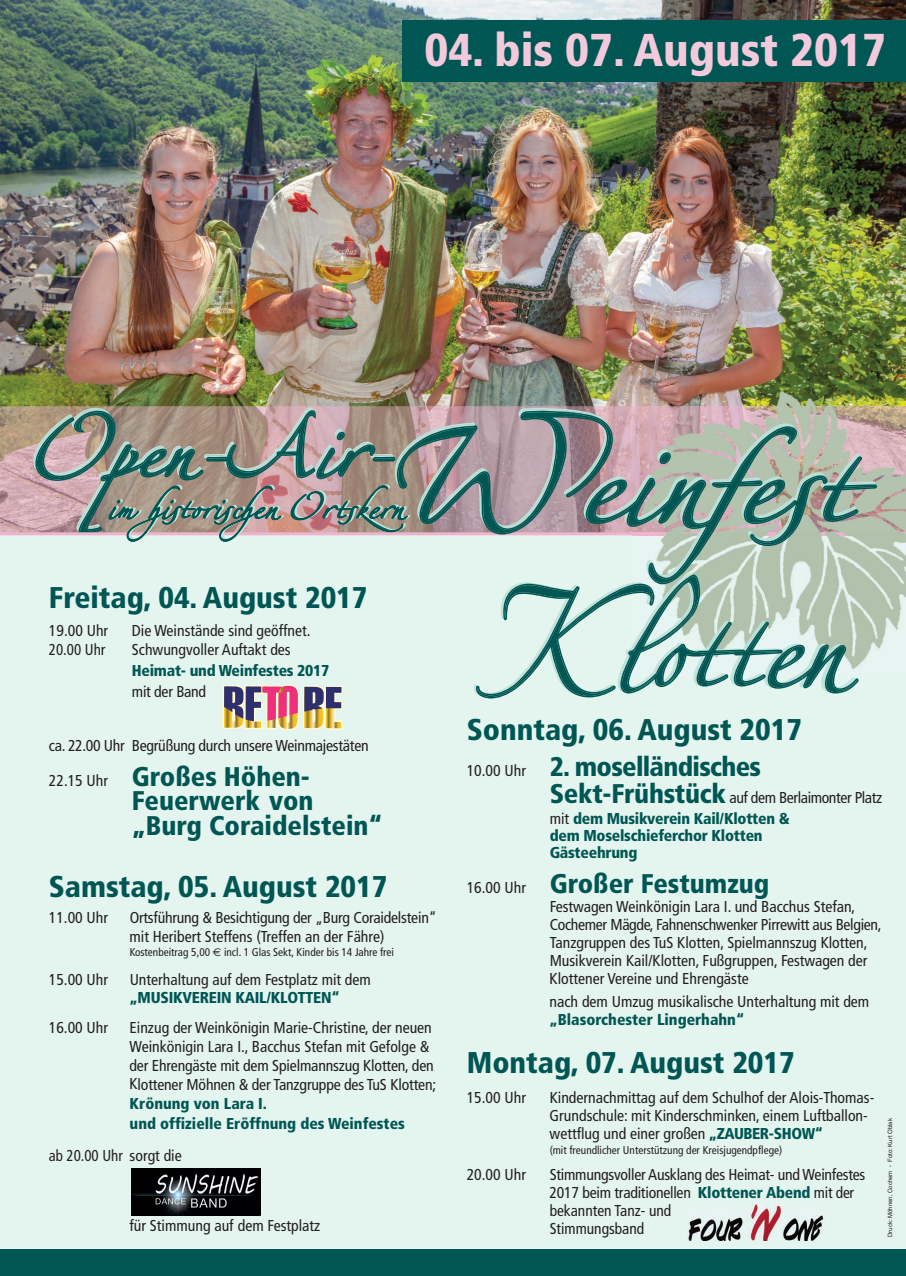
<style>
.page{position:relative;width:906px;height:1276px;background:#fff}
.page>*{position:absolute;margin:0;border:0;box-sizing:border-box;transform-origin:0 0}
.t1{font:46.42px "Linotype Zapfino Two";letter-spacing:.01em;color:#005653}
.t2{font:900 condensed 46.05px "Frutiger";color:#f2cadc}
.t3{font:900 condensed 30px "Frutiger";color:#005653}
.t4{font:900 condensed 27px/24.8px "Frutiger";color:#005653}
.t5{font:900 condensed 27px "Frutiger";letter-spacing:-.025em;color:#005653}
.t6{font:condensed 15.75px/18px "Frutiger";color:#231f20}
.t7{font:900 condensed 15.75px/19.5px "Frutiger";letter-spacing:-.015em;color:#005653}
.t8{font:condensed 15.75px "Frutiger";color:#231f20;scale:.95 1}
.t9{font:condensed 11.25px "Frutiger";color:#231f20}
.t10{font:6px "Helvetica";color:#231f20}
.s1{font-weight:400;font-size:15.75px;color:#231f20}
.s2{font-family:"Euro Sans";font-stretch:normal}
.s3{font-size:27px}
.s4{font-weight:400;color:#231f20}
.s5{font-weight:900;color:#005653}
</style>
<div class="page">
<div style="left:0;top:419px;width:906px;height:850px;background:#e4f4ef"></div>
<img style="left:0;top:0;width:906px;height:406px">
<img style="left:0;top:406px;width:632px;height:126px">
<div style="left:402px;top:20px;width:504px;height:61px;background:#005653"></div>
<svg style="left:222px;top:684px;width:121px;height:46px"></svg>
<img style="left:131px;top:1168px;width:129px;height:47px">
<hr style="left:0;top:532px;width:906px;height:3px;background:#eeb3cd">
<img style="left:632px;top:385px;width:274px;height:282px">
<svg style="left:411px;top:408px;width:414px;height:3px"></svg>
<svg style="left:632px;top:412px;width:243px;height:171px;fill:#b2c1ad"></svg>
<svg style="left:411px;top:411px;width:416px;height:135px"></svg>
<div style="left:0;top:1249px;width:906px;height:27px;background:#005653"></div>
<svg style="left:474px;top:573px;width:383px;height:125px"></svg>
<svg style="left:33px;top:407px;width:378px;height:135px"></svg>
<img style="left:688px;top:1204px;width:135px;height:36px">
<h2 class="t2" style="left:424px;top:31px;width:463px">04. bis 07. August 2017</h2>
<h1 class="t1" style="left:108px;top:486px;width:298px">im historischen Ortskern</h1>
<h3 class="t3" style="left:49px;top:585px;width:320px">Freitag, 04. August 2017</h3>
<p class="t6" style="left:49px;top:623px;width:61px">19.00 Uhr</p>
<p class="t6" style="left:132px;top:623px;width:180px">Die Weinstände sind geöffnet.</p>
<p class="t8" style="left:49px;top:643px;width:61px">20.00 Uhr</p>
<p class="t6" style="left:132px;top:642px;width:160px">Schwungvoller Auftakt des</p>
<p class="t7" style="left:132px;top:662px;width:199px">Heimat- und Weinfestes 2017</p>
<p class="t6" style="left:132px;top:684px;width:76px">mit der Band</p>
<p class="t6" style="left:49px;top:738px;width:321px">ca. 22.00 Uhr Begrüßung durch unsere Weinmajestäten</p>
<h3 class="t4" style="left:132px;top:766px;width:252px;text-indent:-83px"><span class="s1">22.15 Uhr</span> Großes Höhen-<br>Feuerwerk von „Burg Coraidelstein“</h3>
<h3 class="t3" style="left:49px;top:874px;width:340px">Samstag, 05. August 2017</h3>
<p class="t6" style="left:49px;top:909px;width:61px">11.00 Uhr</p>
<p class="t6" style="left:130px;top:909px;width:308px;line-height:18.8px">Ortsführung &amp; Besichtigung der „Burg Coraidelstein“ mit Heribert Steffens (Treffen an der Fähre)</p>
<p class="t9" style="left:130px;top:947px;width:266px">Kostenbeitrag 5,00 <span class="s2">€</span> incl. 1 Glas Sekt, Kinder bis 14 Jahre frei</p>
<p class="t6" style="left:49px;top:972px;width:61px">15.00 Uhr</p>
<p class="t6" style="left:130px;top:972px;width:243px">Unterhaltung auf dem Festplatz mit dem</p>
<p class="t7" style="left:130px;top:989px;width:211px">„MUSIKVEREIN KAIL/KLOTTEN“</p>
<p class="t6" style="left:49px;top:1020px;width:61px">16.00 Uhr</p>
<p class="t6" style="left:130px;top:1019px;width:308px;line-height:18.8px">Einzug der Weinkönigin Marie-Christine, der neuen Weinkönigin Lara I., Bacchus Stefan mit Gefolge &amp; der Ehrengäste mit dem Spielmannszug Klotten, den Klottener Möhnen &amp; der Tanzgruppe des TuS Klotten;</p>
<p class="t7" style="left:130px;top:1095px;width:277px">Krönung von Lara I.<br>und offizielle Eröffnung des Weinfestes</p>
<p class="t8" style="left:49px;top:1149px;width:141px">ab 20.00 Uhr sorgt die</p>
<p class="t6" style="left:130px;top:1217px;width:192px">für Stimmung auf dem Festplatz</p>
<h3 class="t3" style="left:467px;top:718px;width:337px">Sonntag, 06. August 2017</h3>
<h3 class="t5" style="left:467px;top:755px;width:296px"><span class="s1">10.00 Uhr</span> 2. moselländisches</h3>
<p class="t7" style="left:550px;top:789px;width:334px;line-height:20.2px"><span class="s3">Sekt-Frühstück</span> <span class="s4">auf dem Berlaimonter Platz mit</span> dem Musikverein Kail/Klotten &amp;</p>
<p class="t7" style="left:550px;top:828px;width:214px;line-height:17.2px">dem Moselschieferchor Klotten<br>Gästeehrung</p>
<h3 class="t4" style="left:467px;top:874px;width:304px"><span class="s1">16.00 Uhr</span> Großer Festumzug</h3>
<p class="t6" style="left:549px;top:899px;width:333px">Festwagen Weinkönigin Lara I. und Bacchus Stefan, Cochemer Mägde, Fahnenschwenker Pirrewitt aus Belgien, Tanzgruppen des TuS Klotten, Spielmannszug Klotten, Musikverein Kail/Klotten, Fußgruppen, Festwagen der Klottener Vereine und Ehrengäste</p>
<p class="t6" style="left:549px;top:994px;width:321px">nach dem Umzug musikalische Unterhaltung mit dem</p>
<p class="t7" style="left:549px;top:1010px;width:196px">„Blasorchester Lingerhahn“</p>
<h3 class="t3" style="left:467px;top:1050px;width:329px">Montag, 07. August 2017</h3>
<p class="t6" style="left:467px;top:1089px;width:61px">15.00 Uhr</p>
<p class="t6" style="left:549px;top:1089px;width:326px">Kindernachmittag auf dem Schulhof der Alois-Thomas-<br>Grundschule: mit Kinderschminken, einem Luftballon&shy;wettflug und einer großen <span class="s5">„ZAUBER-SHOW“</span></p>
<p class="t9" style="left:550px;top:1145px;width:234px">(mit freundlicher Unterstützung der Kreisjugendpflege)</p>
<p class="t6" style="left:467px;top:1166px;width:61px">20.00 Uhr</p>
<p class="t6" style="left:549px;top:1166px;width:317px">Stimmungsvoller Ausklang des Heimat- und Weinfestes 2017 beim traditionellen <span class="s5">Klottener Abend</span> mit der bekannten Tanz- und<br>Stimmungsband</p>
<p class="t10" style="left:886px;top:1237px;width:120px;rotate:-90deg">Druck: Möhnen, Cochem - Foto: Kurt Oblak</p>
</div>
